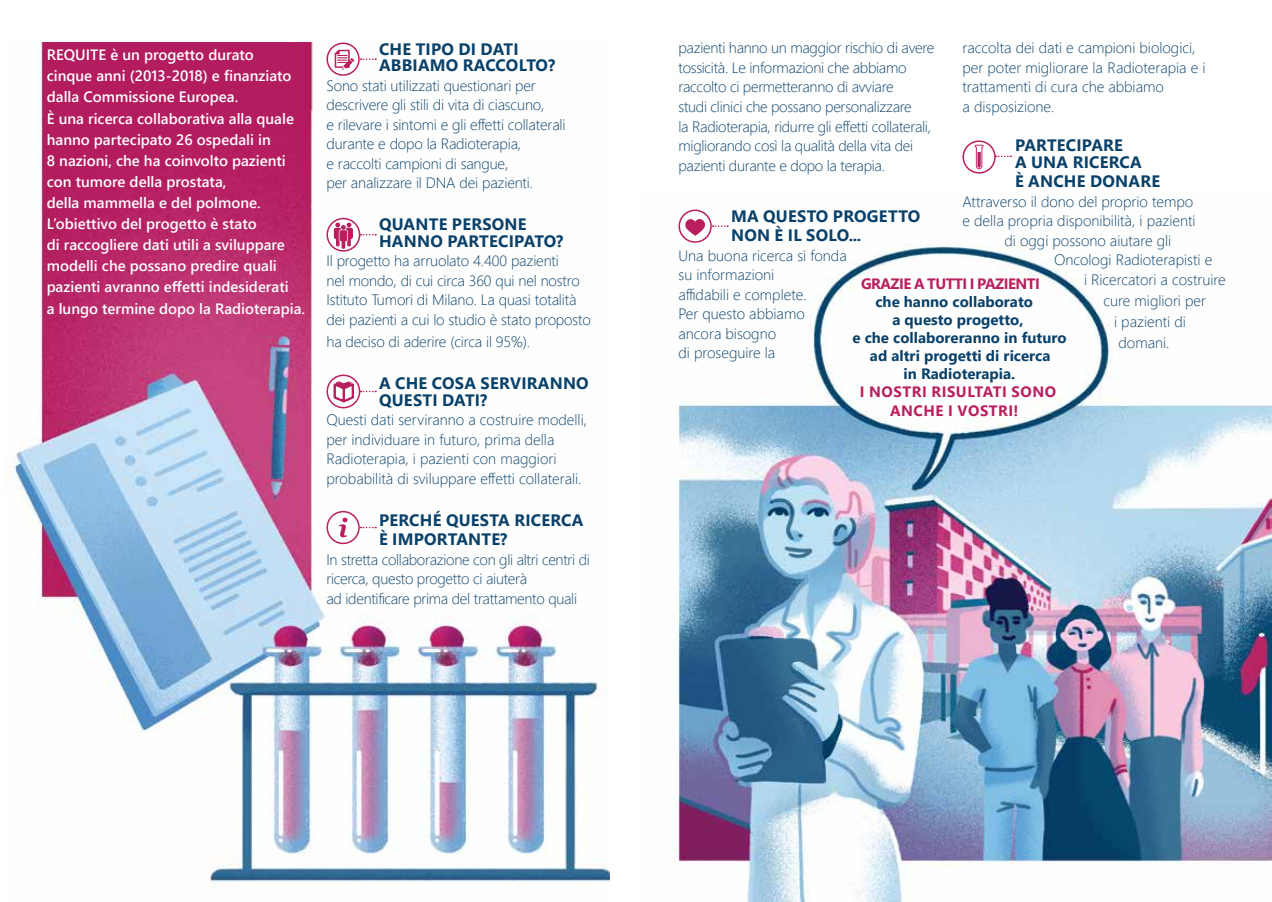
<style>
.page{position:relative;width:1272px;height:902px;background:#fff}
.page>*{position:absolute;margin:0;border:0;box-sizing:border-box;transform-origin:0 0}
.t1{font:700 16.5px/16.5px "Segoe UI";letter-spacing:.015em;color:#0a416a}
.t2{font:300 15px/19.5px "Segoe UI";letter-spacing:-.01em;color:#0a416a}
.t3{font:600 15px/21px "Segoe UI";color:#fff}
.t4{font:700 15px "Segoe UI";color:#0a416a}
.t5{font:700 15px/18px "Segoe UI";letter-spacing:.035em;color:#b91f5e;text-align:center}
.t6{font:700 15px "Segoe UI";letter-spacing:-.035em;color:#b91f5e}
</style>
<div class="page">
<img style="left:6px;top:43px;width:603px;height:843px">
<img style="left:671px;top:209px;width:600px;height:692px">
<svg style="left:335px;top:50px;width:19px;height:20px"></svg>
<div style="left:326px;top:43px;width:34px;height:33px;border:2px solid #b91f5e;border-radius:50%"></div>
<svg style="left:360px;top:58px;width:16px;height:2px"></svg>
<svg style="left:327px;top:375px;width:32px;height:32px"></svg>
<div style="left:326px;top:374px;width:34px;height:34px;border:2px solid #b91f5e;border-radius:50%"></div>
<svg style="left:332px;top:380px;width:44px;height:23px"></svg>
<svg style="left:339px;top:517px;width:8px;height:20px"></svg>
<div style="left:326px;top:511px;width:34px;height:33px;border:2px solid #b91f5e;border-radius:50%"></div>
<svg style="left:360px;top:526px;width:16px;height:2px"></svg>
<svg style="left:685px;top:219px;width:20px;height:17px"></svg>
<div style="left:678px;top:209px;width:33px;height:34px;border:2px solid #b91f5e;border-radius:50%"></div>
<svg style="left:712px;top:225px;width:16px;height:2px"></svg>
<svg style="left:360px;top:234px;width:16px;height:1px"></svg>
<svg style="left:327px;top:218px;width:32px;height:33px"></svg>
<div style="left:326px;top:218px;width:34px;height:34px;border:2px solid #b91f5e;border-radius:50%"></div>
<svg style="left:334px;top:222px;width:19px;height:27px"></svg>
<svg style="left:995px;top:156px;width:16px;height:1px"></svg>
<div style="left:962px;top:140px;width:33px;height:34px;border:2px solid #b91f5e;border-radius:50%"></div>
<svg style="left:974px;top:145px;width:9px;height:24px"></svg>
<p class="t3" style="left:47px;top:43px;width:249px">REQUITE è un progetto durato cinque anni (2013-2018) e finanziato dalla Commissione Europea.<br>È una ricerca collaborativa alla quale hanno partecipato 26 ospedali in<br>8 nazioni, che ha coinvolto pazienti con tumore della prostata,<br>della mammella e del polmone.<br>L’obiettivo del progetto è stato<br>di raccogliere dati utili a sviluppare modelli che possano predire quali pazienti avranno effetti indesiderati</p>
<p class="t3" style="left:47px;top:297px;width:260px">a lungo termine dopo la Radioterapia.</p>
<p class="t1" style="left:379px;top:39px;width:178px">CHE TIPO DI DATI<br>ABBIAMO RACCOLTO?</p>
<p class="t2" style="left:326px;top:74px;width:240px">Sono stati utilizzati questionari per descrivere gli stili di vita di ciascuno,<br>e rilevare i sintomi e gli effetti collaterali durante e dopo la Radioterapia,<br>e raccolti campioni di sangue,<br>per analizzare il DNA dei pazienti.</p>
<p class="t1" style="left:379px;top:215px;width:186px">QUANTE PERSONE<br>HANNO PARTECIPATO?</p>
<p class="t2" style="left:326px;top:250px;width:266px">Il progetto ha arruolato 4.400 pazienti<br>nel mondo, di cui circa 360 qui nel nostro Istituto Tumori di Milano. La quasi totalità dei pazienti a cui lo studio è stato proposto</p>
<p class="t2" style="left:326px;top:331px;width:205px">ha deciso di aderire (circa il 95%).</p>
<p class="t1" style="left:379px;top:374px;width:211px">A CHE COSA SERVIRANNO<br>QUESTI DATI?</p>
<p class="t2" style="left:326px;top:409px;width:262px">Questi dati serviranno a costruire modelli, per individuare in futuro, prima della Radioterapia, i pazienti con maggiori probabilità di sviluppare effetti collaterali.</p>
<p class="t1" style="left:379px;top:509px;width:206px;line-height:19.5px">PERCHÉ QUESTA RICERCA<br>È IMPORTANTE?</p>
<p class="t2" style="left:326px;top:548px;width:265px">In stretta collaborazione con gli altri centri di ricerca, questo progetto ci aiuterà<br>ad identificare prima del trattamento quali</p>
<p class="t2" style="left:678px;top:37px;width:257px">pazienti hanno un maggior rischio di avere tossicità. Le informazioni che abbiamo raccolto ci permetteranno di avviare<br>studi clinici che possano personalizzare<br>la Radioterapia, ridurre gli effetti collaterali, migliorando così la qualità della vita dei pazienti durante e dopo la terapia.</p>
<p class="t1" style="left:731px;top:205px;width:191px;line-height:19.5px">MA QUESTO PROGETTO<br>NON È IL SOLO...</p>
<p class="t2" style="left:678px;top:244px;width:170px">Una buona ricerca si fonda su informazioni<br>affidabili e complete.<br>Per questo abbiamo ancora bisogno<br>di proseguire la</p>
<p class="t2" style="left:962px;top:37px;width:244px">raccolta dei dati e campioni biologici, per poter migliorare la Radioterapia e i trattamenti di cura che abbiamo<br>a disposizione.</p>
<p class="t1" style="left:1015px;top:136px;width:128px">PARTECIPARE<br>A UNA RICERCA</p>
<p class="t1" style="left:1015px;top:172px;width:147px">È ANCHE DONARE</p>
<p class="t2" style="left:962px;top:190px;width:232px">Attraverso il dono del proprio tempo</p>
<p class="t2" style="left:962px;top:209px;width:235px">e della propria disponibilità, i pazienti</p>
<p class="t2" style="left:1004px;top:229px;width:168px">di oggi possono aiutare gli</p>
<p class="t2" style="left:1054px;top:248px;width:160px">Oncologi Radioterapisti e</p>
<p class="t2" style="left:1084px;top:268px;width:143px">i Ricercatori a costruire</p>
<p class="t2" style="left:1103px;top:289px;width:104px">cure migliori per</p>
<p class="t2" style="left:1114px;top:310px;width:73px">i pazienti di</p>
<p class="t2" style="left:1118px;top:331px;width:52px">domani.</p>
<p class="t6" style="left:861px;top:270px;width:180px">GRAZIE A TUTTI I PAZIENTI</p>
<p class="t4" style="left:875px;top:288px;width:159px">che hanno collaborato</p>
<p class="t4" style="left:892px;top:306px;width:133px">a questo progetto,</p>
<p class="t4" style="left:852px;top:324px;width:215px">e che collaboreranno in futuro</p>
<p class="t4" style="left:870px;top:342px;width:182px">ad altri progetti di ricerca</p>
<p class="t4" style="left:903px;top:360px;width:113px">in Radioterapia.</p>
<p class="t5" style="left:859px;top:382px;width:198px">I NOSTRI RISULTATI SONO<br>ANCHE I VOSTRI!</p>
</div>
